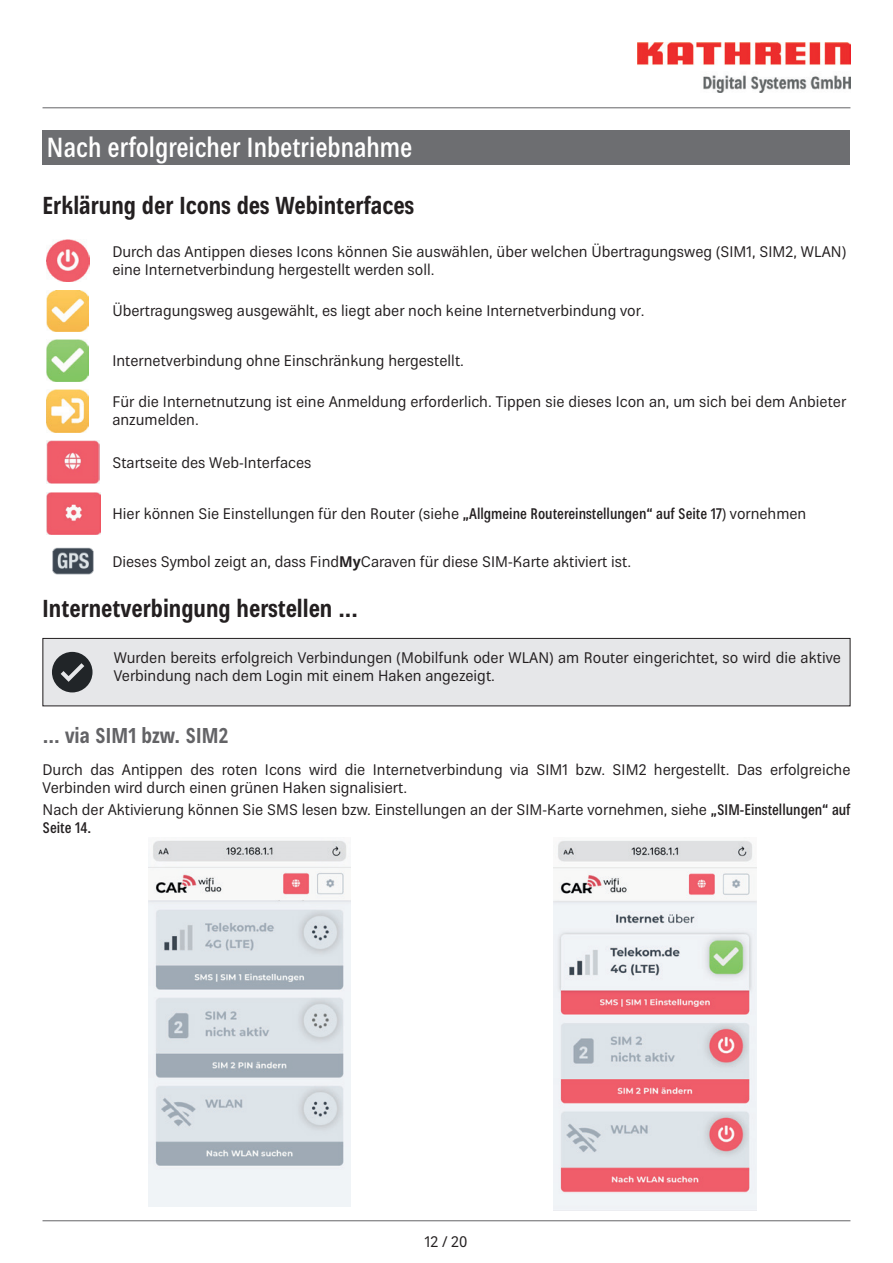
<style>
.page{position:relative;width:893px;height:1263px;background:#fff}
.page>*{position:absolute;margin:0;border:0;box-sizing:border-box;transform-origin:0 0}
.t1{font:500 condensed 27px "Kathrein 67";color:#fff}
.t2{font:700 condensed 24px "Kathrein 77";color:#231f20}
.t3{font:700 condensed 21px "Kathrein 77";color:#636366}
.t4{font:15px/18px "Kathrein 55";color:#231f20}
.t5{font:500 condensed 15px "Kathrein 67";color:#231f20}
.s1{font-family:"Kathrein 67";font-weight:500;font-stretch:condensed}
.s2{font-family:"Kathrein 75";font-weight:700}
</style>
<div class="page">
<hr style="left:43px;top:1220px;width:807px;height:1px;background:#636366">
<img style="left:638px;top:43px;width:212px;height:49px">
<hr style="left:43px;top:107px;width:807px;height:1px;background:#636366">
<img style="left:47px;top:239px;width:42px;height:43px">
<img style="left:47px;top:290px;width:41px;height:41px">
<img style="left:47px;top:340px;width:41px;height:41px">
<img style="left:47px;top:390px;width:42px;height:42px">
<img style="left:47px;top:441px;width:53px;height:43px">
<img style="left:47px;top:492px;width:53px;height:43px">
<img style="left:52px;top:547px;width:42px;height:28px">
<div style="left:43px;top:131px;width:807px;height:34px;background:#6d6e71"></div>
<svg style="left:42px;top:638px;width:809px;height:69px;background:#dcdddf"></svg>
<img style="left:554px;top:840px;width:203px;height:370px">
<img style="left:149px;top:840px;width:202px;height:367px">
<h1 class="t1" style="left:47px;top:137px;width:367px">Nach erfolgreicher Inbetriebnahme</h1>
<h2 class="t2" style="left:43px;top:195px;width:373px">Erklärung der Icons des Webinterfaces</h2>
<p class="t4" style="left:112px;top:243px;width:735px">Durch das Antippen dieses Icons können Sie auswählen, über welchen Übertragungsweg (SIM1, SIM2, WLAN) eine Internetverbindung hergestellt werden soll.</p>
<p class="t4" style="left:112px;top:302px;width:534px">Übertragungsweg ausgewählt, es liegt aber noch keine Internetverbindung vor.</p>
<p class="t4" style="left:112px;top:352px;width:353px">Internetverbindung ohne Einschränkung hergestellt.</p>
<p class="t4" style="left:112px;top:394px;width:735px">Für die Internetnutzung ist eine Anmeldung erforderlich. Tippen sie dieses Icon an, um sich bei dem Anbieter anzumelden.</p>
<p class="t4" style="left:112px;top:454px;width:201px">Startseite des Web-Interfaces</p>
<p class="t4" style="left:112px;top:505px;width:695px">Hier können Sie Einstellungen für den Router (siehe <span class="s1">„Allgmeine Routereinstellungen“ auf Seite 17</span>) vornehmen</p>
<p class="t4" style="left:112px;top:553px;width:520px">Dieses Symbol zeigt an, dass Find<span class="s2">My</span>Caraven für diese SIM-Karte aktiviert ist.</p>
<h2 class="t2" style="left:43px;top:598px;width:317px">Internetverbingung herstellen ...</h2>
<p class="t4" style="left:114px;top:649px;width:729px">Wurden bereits erfolgreich Verbindungen (Mobilfunk oder WLAN) am Router eingerichtet, so wird die aktive<br>Verbindung nach dem Login mit einem Haken angezeigt.</p>
<h3 class="t3" style="left:43px;top:726px;width:187px">... via SIM1 bzw. SIM2</h3>
<p class="t4" style="left:43px;top:760px;width:809px">Durch das Antippen des roten Icons wird die Internetverbindung via SIM1 bzw. SIM2 hergestellt. Das erfolgreiche<br>Verbinden wird durch einen grünen Haken signalisiert.</p>
<p class="t4" style="left:43px;top:801px;width:809px">Nach der Aktivierung können Sie SMS lesen bzw. Einstellungen an der SIM-Karte vornehmen, siehe <span class="s1">„SIM-Einstellungen“ auf</span></p>
<p class="t5" style="left:43px;top:821px;width:50px">Seite 14.</p>
<p class="t4" style="left:425px;top:1233px;width:44px">12 / 20</p>
</div>
